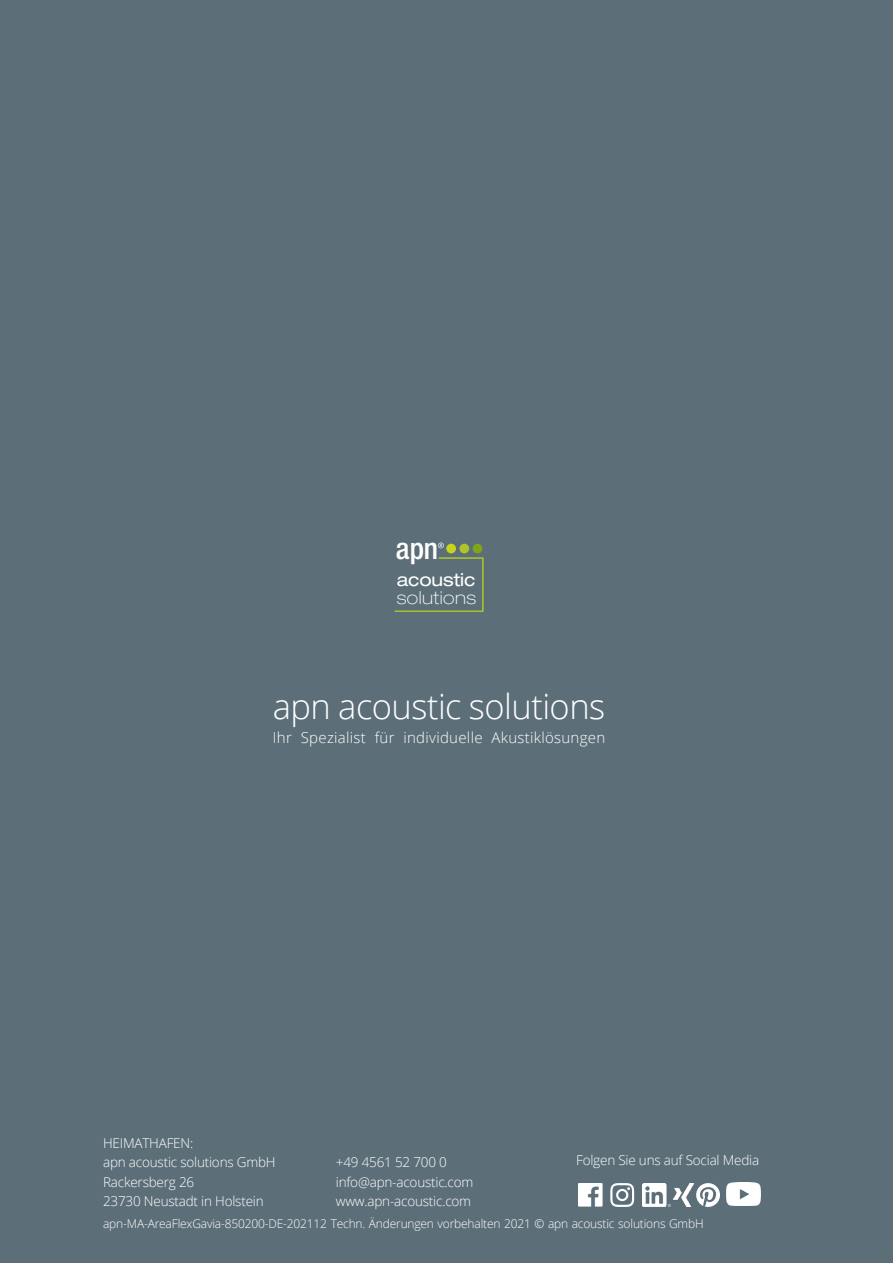
<style>
.page{position:relative;width:893px;height:1263px;background:#5c6f79}
.page>*{position:absolute;margin:0;border:0;box-sizing:border-box;transform-origin:0 0}
.t1{font:300 34.5px "Open Sans";letter-spacing:-.015em;color:#fff}
.t2{font:500 condensed 29.7px "Helvetica Neue LT";color:#fff}
.t3{font:100 expanded 18px "Helvetica Neue LT";letter-spacing:.03em;color:#fff}
.t4{font:expanded 18px "Helvetica Neue LT";letter-spacing:-.005em;color:#fff}
.t5{font:300 15px "Open Sans";letter-spacing:.02em;color:#fff}
.t6{font:300 13.5px/19.5px "Open Sans";letter-spacing:-.015em;color:#fff}
.t7{font:300 12px "Open Sans";letter-spacing:-.015em;color:#fff}
</style>
<div class="page">
<svg style="left:395px;top:557px;width:88px;height:55px"></svg>
<div style="left:446px;top:544px;width:10px;height:9px;background:#c8d419;border-radius:50%"></div>
<div style="left:459px;top:544px;width:10px;height:9px;background:#afc428;border-radius:50%"></div>
<div style="left:473px;top:544px;width:9px;height:9px;background:#80a51b;border-radius:50%"></div>
<svg style="left:438px;top:542px;width:6px;height:6px"></svg>
<img style="left:578px;top:1183px;width:24px;height:24px">
<svg style="left:610px;top:1183px;width:24px;height:24px"></svg>
<img style="left:642px;top:1183px;width:28px;height:24px">
<img style="left:673px;top:1183px;width:21px;height:24px">
<svg style="left:696px;top:1183px;width:24px;height:24px"></svg>
<img style="left:726px;top:1182px;width:34px;height:24px">
<h2 class="t2" style="left:396px;top:531px;width:44px">apn</h2>
<h3 class="t4" style="left:397px;top:569px;width:80px">acoustic</h3>
<h3 class="t3" style="left:397px;top:587px;width:81px">solutions</h3>
<h1 class="t1" style="left:273px;top:682px;width:334px">apn acoustic solutions</h1>
<p class="t5" style="left:273px;top:727px;width:334px">Ihr Spezialist für individuelle Akustiklösungen</p>
<p class="t6" style="left:103px;top:1132px;width:174px">HEIMATHAFEN:<br>apn acoustic solutions GmbH<br>Rackersberg 26<br>23730 Neustadt in Holstein</p>
<p class="t6" style="left:336px;top:1152px;width:139px">+49 4561 52 700 0 info@apn-acoustic.com www.apn-acoustic.com</p>
<p class="t6" style="left:576px;top:1150px;width:185px">Folgen Sie uns auf Social Media</p>
<p class="t7" style="left:103px;top:1216px;width:602px">apn-MA-AreaFlexGavia-850200-DE-202112 Techn. Änderungen vorbehalten 2021 © apn acoustic solutions GmbH</p>
</div>
